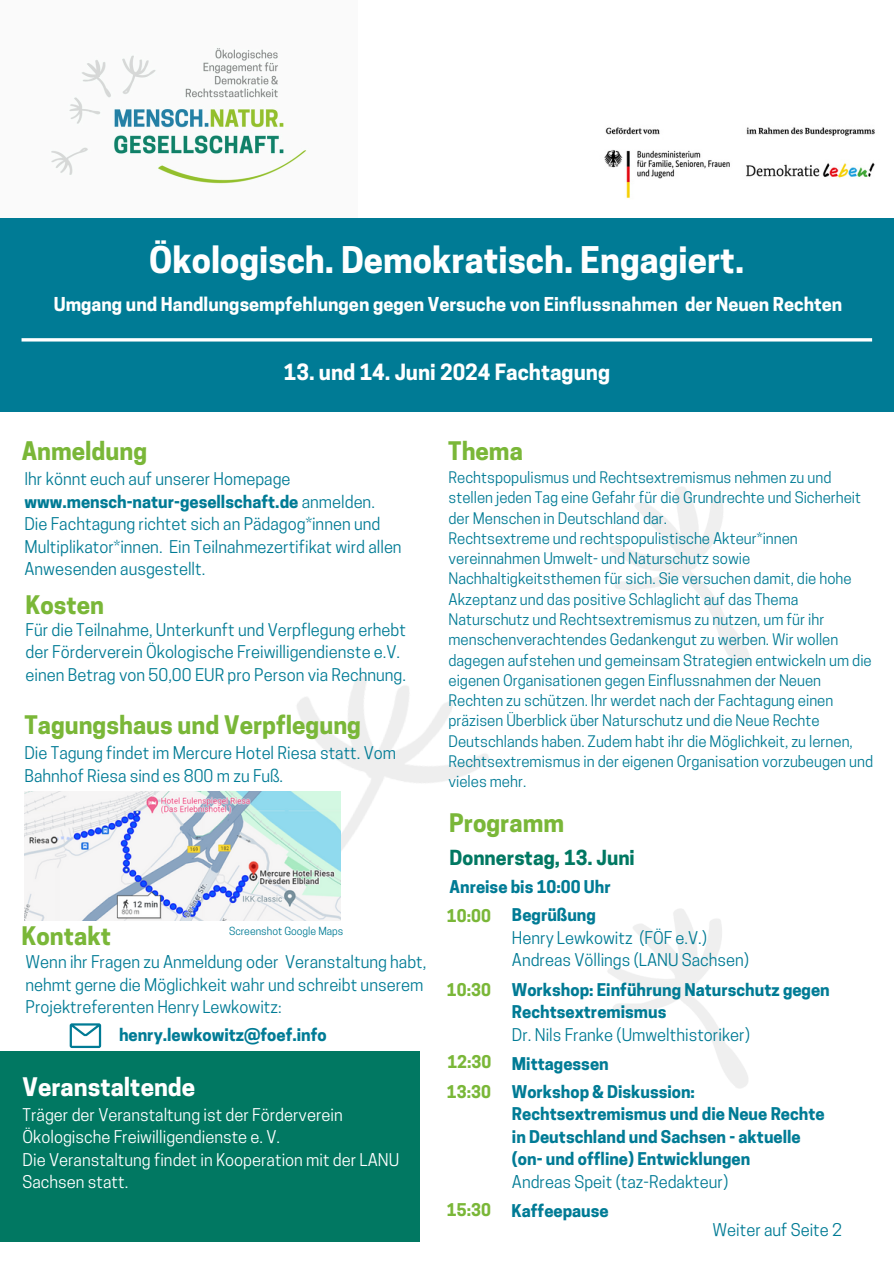
<style>
.page{position:relative;width:894px;height:1264px;background:#fff}
.page>*{position:absolute;margin:0;border:0;box-sizing:border-box;transform-origin:0 0}
.t1{font:700 34.5px "Cooper Hewitt";color:#fff}
.t2{font:700 24px "Cooper Hewitt";color:#7ab738}
.t3{font:700 24px "Cooper Hewitt";color:#fff}
.t4{font:700 21px "Cooper Hewitt";color:#fff}
.t5{font:700 19.5px "Cooper Hewitt";color:#017862}
.t6{font:700 18px "Cooper Hewitt";color:#fff}
.t7{font:16.5px/22.5px "Cooper Hewitt";color:#007b95}
.t8{font:700 16.5px/22.5px "Cooper Hewitt";color:#007b95}
.t9{font:16.5px/22.5px "Cooper Hewitt";color:#fff}
.t10{font:700 16.5px "Cooper Hewitt";color:#7ab738}
.t11{font:15px/20.2px "Cooper Hewitt";color:#007b95}
.t12{font:10.5px "Cooper Hewitt";color:#007b95}
.s1{font-weight:700}
.s2{font-weight:400}
</style>
<div class="page">
<img style="left:51px;top:48px;width:256px;height:136px">
<div style="left:0;top:218px;width:893px;height:193px;background:#007b95"></div>
<svg style="left:70px;top:1023px;width:31px;height:25px"></svg>
<hr style="left:22px;top:338px;width:849px;height:3px;background:#fff">
<img style="left:604px;top:127px;width:271px;height:71px">
<div style="left:0;top:1051px;width:419px;height:191px;background:#017862"></div>
<img style="left:24px;top:791px;width:317px;height:129px">
<p class="t1" style="left:149px;top:247px;width:596px">Ökologisch. Demokratisch. Engagiert.</p>
<h4 class="t6" style="left:54px;top:297px;width:789px">Umgang und Handlungsempfehlungen gegen Versuche von Einflussnahmen der Neuen Rechten</h4>
<h2 class="t4" style="left:284px;top:364px;width:327px">13. und 14. Juni 2024 Fachtagung</h2>
<h2 class="t2" style="left:22px;top:442px;width:127px">Anmeldung</h2>
<h2 class="t7" style="left:24px;top:470px;width:378px">Ihr könnt euch auf unserer Homepage <span class="s1">www.mensch-natur-gesellschaft.de</span> anmelden.<br>Die Fachtagung richtet sich an Pädagog*innen und Multiplikator*innen. Ein Teilnahmezertifikat wird allen Anwesenden ausgestellt.</h2>
<h4 class="t2" style="left:26px;top:596px;width:80px">Kosten</h4>
<h2 class="t7" style="left:26px;top:620px;width:382px">Für die Teilnahme, Unterkunft und Verpflegung erhebt der Förderverein Ökologische Freiwilligendienste e.V. einen Betrag von 50,00 EUR pro Person via Rechnung.</h2>
<h4 class="t2" style="left:24px;top:716px;width:338px">Tagungshaus und Verpflegung</h4>
<h3 class="t7" style="left:24px;top:743px;width:373px">Die Tagung findet im Mercure Hotel Riesa statt. Vom<br>Bahnhof Riesa sind es 800 m zu Fuß.</h3>
<h4 class="t2" style="left:22px;top:927px;width:91px">Kontakt</h4>
<h4 class="t12" style="left:229px;top:926px;width:116px">Screenshot Google Maps</h4>
<p class="t7" style="left:26px;top:952px;width:402px">Wenn ihr Fragen zu Anmeldung oder Veranstaltung habt, nehmt gerne die Möglichkeit wahr und schreibt unserem<br>Projektreferenten Henry Lewkowitz:</p>
<h2 class="t8" style="left:119px;top:1025px;width:209px">henry.lewkowitz@foef.info</h2>
<p class="t3" style="left:23px;top:1077px;width:174px">Veranstaltende</p>
<h4 class="t9" style="left:23px;top:1105px;width:378px">Träger der Veranstaltung ist der Förderverein Ökologische Freiwilligendienste e. V.<br>Die Veranstaltung findet in Kooperation mit der LANU Sachsen statt.</h4>
<h5 class="t2" style="left:448px;top:442px;width:76px">Thema</h5>
<h4 class="t11" style="left:448px;top:469px;width:426px">Rechtspopulismus und Rechtsextremismus nehmen zu und stellen jeden Tag eine Gefahr für die Grundrechte und Sicherheit der Menschen in Deutschland dar.<br>Rechtsextreme und rechtspopulistische Akteur*innen vereinnahmen Umwelt- und Naturschutz sowie Nachhaltigkeitsthemen für sich. Sie versuchen damit, die hohe Akzeptanz und das positive Schlaglicht auf das Thema Naturschutz und Rechtsextremismus zu nutzen, um für ihr menschenverachtendes Gedankengut zu werben. Wir wollen dagegen aufstehen und gemeinsam Strategien entwickeln um die eigenen Organisationen gegen Einflussnahmen der Neuen Rechten zu schützen. Ihr werdet nach der Fachtagung einen präzisen Überblick über Naturschutz und die Neue Rechte Deutschlands haben. Zudem habt ihr die Möglichkeit, zu lernen, Rechtsextremismus in der eigenen Organisation vorzubeugen und vieles mehr.</h4>
<h3 class="t2" style="left:449px;top:814px;width:116px">Programm</h3>
<p class="t5" style="left:449px;top:850px;width:187px">Donnerstag, 13. Juni</p>
<p class="t8" style="left:449px;top:877px;width:163px">Anreise bis 10:00 Uhr</p>
<h4 class="t10" style="left:447px;top:909px;width:45px">10:00</h4>
<h2 class="t7" style="left:512px;top:906px;width:238px"><span class="s1">Begrüßung<br></span>Henry Lewkowitz (FÖF e.V.)<br>Andreas Völlings (LANU Sachsen)</h2>
<p class="t10" style="left:447px;top:983px;width:45px">10:30</p>
<h2 class="t8" style="left:512px;top:980px;width:319px">Workshop: Einführung Naturschutz gegen<br>Rechtsextremismus<br><span class="s2">Dr. Nils Franke (Umwelthistoriker)</span></h2>
<h4 class="t10" style="left:447px;top:1055px;width:45px">12:30</h4>
<h4 class="t10" style="left:447px;top:1085px;width:45px">13:30</h4>
<h4 class="t8" style="left:512px;top:1082px;width:314px">Workshop &amp; Diskussion:<br>Rechtsextremismus und die Neue Rechte in Deutschland und Sachsen - aktuelle (on- und offline) Entwicklungen<br><span class="s2">Andreas Speit (taz-Redakteur)</span></h4>
<p class="t7" style="left:712px;top:1220px;width:131px">Weiter auf Seite 2</p>
<h4 class="t8" style="left:512px;top:1054px;width:98px">Mittagessen</h4>
<h4 class="t10" style="left:447px;top:1203px;width:45px">15:30</h4>
<h4 class="t8" style="left:511px;top:1201px;width:99px">Kaffeepause</h4>
</div>
